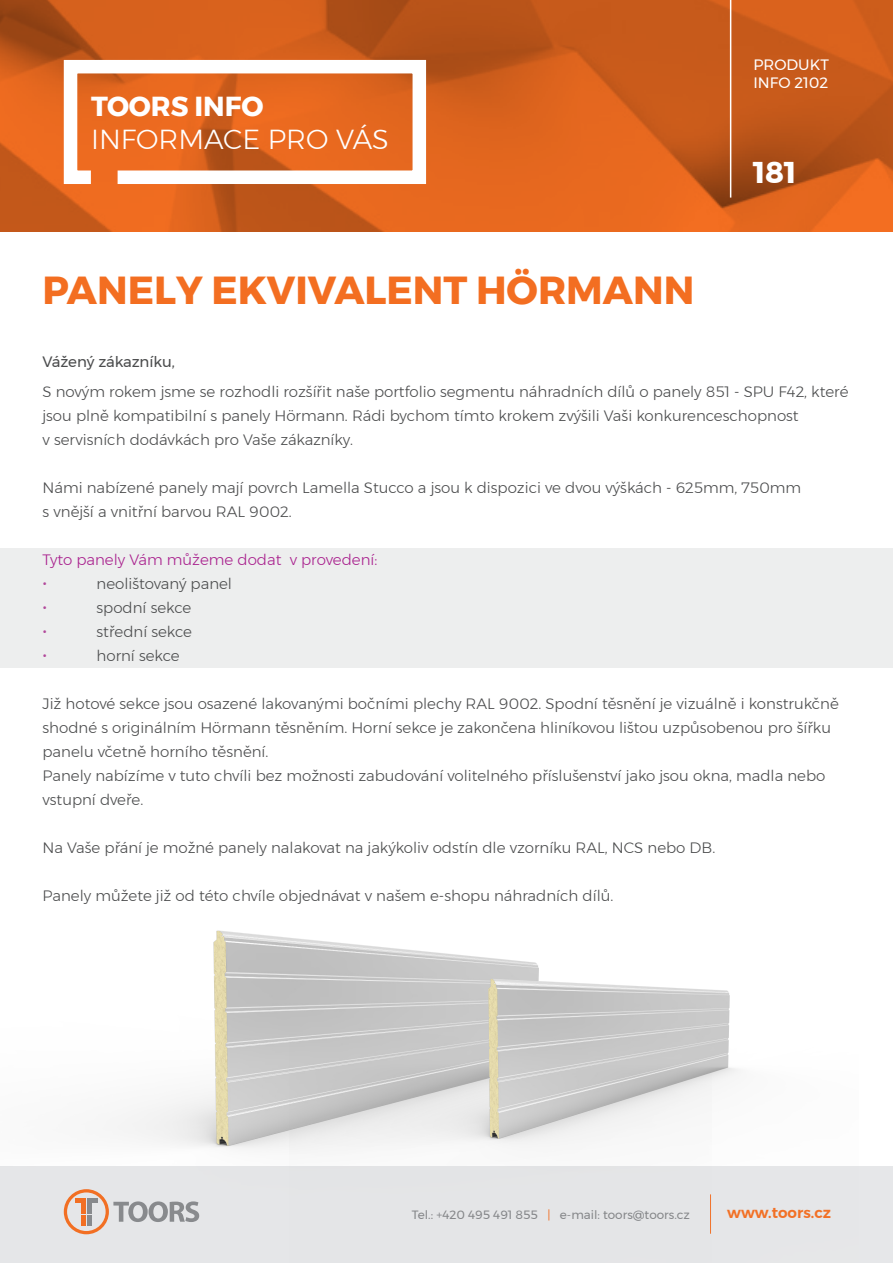
<style>
.page{position:relative;width:893px;height:1263px;background:#fff}
.page>*{position:absolute;margin:0;border:0;box-sizing:border-box;transform-origin:0 0}
.t1{font:700 39px "Montserrat";color:#f36e21}
.t2{font:700 30px "Montserrat";color:#fff}
.t3{font:300 27.45px/33px "Montserrat";color:#fff}
.t4{font:300 19.5px "Montserrat";color:#b2499b}
.text{font:300 15px/24px "Montserrat";color:#4b4c4d}
.text-2{font:300 15px "Montserrat";color:#a9218e}
.text-3{font:15px "Montserrat";letter-spacing:-.01em;color:#4b4c4d}
.t5{font:15px/18px "Montserrat";color:#fff}
.t6{font:600 15px "Montserrat";color:#f36e21}
.t7{font:12px "Montserrat";color:#808285}
.s1{font-weight:700}
.s2{color:#f36e21}
</style>
<div class="page">
<div style="left:0;top:549px;width:893px;height:119px;background:#edeeee"></div>
<img style="left:0;top:0;width:893px;height:232px">
<svg style="left:57px;top:53px;width:376px;height:138px"></svg>
<hr style="left:730px;top:0;width:1px;height:198px;background:#fff">
<div style="left:0;top:1167px;width:893px;height:96px;background:#e6e7e9"></div>
<img style="left:0;top:930px;width:290px;height:305px">
<img style="left:290px;top:938px;width:568px;height:296px">
<p class="t3" style="left:91px;top:90px;width:299px"><span class="s1">TOORS INFO<br></span>INFORMACE PRO VÁS</p>
<h1 class="t1" style="left:43px;top:259px;width:653px">PANELY EKVIVALENT HÖRMANN</h1>
<p class="text-3" style="left:43px;top:350px;width:134px">Vážený zákazníku,</p>
<p class="t5" style="left:753px;top:55px;width:77px">PRODUKT<br>INFO 2102</p>
<p class="t2" style="left:753px;top:148px;width:45px">181</p>
<p class="text" style="left:43px;top:379px;width:807px">S novým rokem jsme se rozhodli rozšířit naše portfolio segmentu náhradních dílů o panely 851 - SPU F42, které jsou plně kompatibilní s panely Hörmann. Rádi bychom tímto krokem zvýšili Vaši konkurenceschopnost</p>
<p class="text" style="left:43px;top:427px;width:312px">v servisních dodávkách pro Vaše zákazníky.</p>
<p class="text" style="left:43px;top:475px;width:760px">Námi nabízené panely mají povrch Lamella Stucco a jsou k dispozici ve dvou výškách - 625mm, 750mm</p>
<p class="text" style="left:43px;top:499px;width:251px">s vnější a vnitřní barvou RAL 9002.</p>
<p class="text-2" style="left:43px;top:548px;width:336px">Tyto panely Vám můžeme dodat v provedení:</p>
<p class="t4" style="left:43px;top:567px;width:6px">•</p>
<p class="text" style="left:97px;top:571px;width:137px">neolištovaný panel</p>
<p class="t4" style="left:43px;top:591px;width:6px">•</p>
<p class="text" style="left:97px;top:595px;width:96px">spodní sekce</p>
<p class="t4" style="left:43px;top:615px;width:6px">•</p>
<p class="text" style="left:97px;top:619px;width:97px">střední sekce</p>
<p class="t4" style="left:43px;top:639px;width:6px">•</p>
<p class="text" style="left:97px;top:643px;width:85px">horní sekce</p>
<p class="text" style="left:43px;top:691px;width:798px">Již hotové sekce jsou osazené lakovanými bočními plechy RAL 9002. Spodní těsnění je vizuálně i konstrukčně shodné s originálním Hörmann těsněním. Horní sekce je zakončena hliníkovou lištou uzpůsobenou pro šířku panelu včetně horního těsnění.</p>
<p class="text" style="left:43px;top:763px;width:784px">Panely nabízíme v tuto chvíli bez možnosti zabudování volitelného příslušenství jako jsou okna, madla nebo vstupní dveře.</p>
<p class="text" style="left:43px;top:835px;width:674px">Na Vaše přání je možné panely nalakovat na jakýkoliv odstín dle vzorníku RAL, NCS nebo DB.</p>
<p class="text" style="left:43px;top:883px;width:572px">Panely můžete již od této chvíle objednávat v našem e-shopu náhradních dílů.</p>
<p class="t7" style="left:412px;top:1205px;width:280px">Tel.: +420 495 491 855 <span class="s2">|</span> e-mail: toors@toors.cz</p>
<p class="t6" style="left:727px;top:1201px;width:105px">www.toors.cz</p>
</div>
